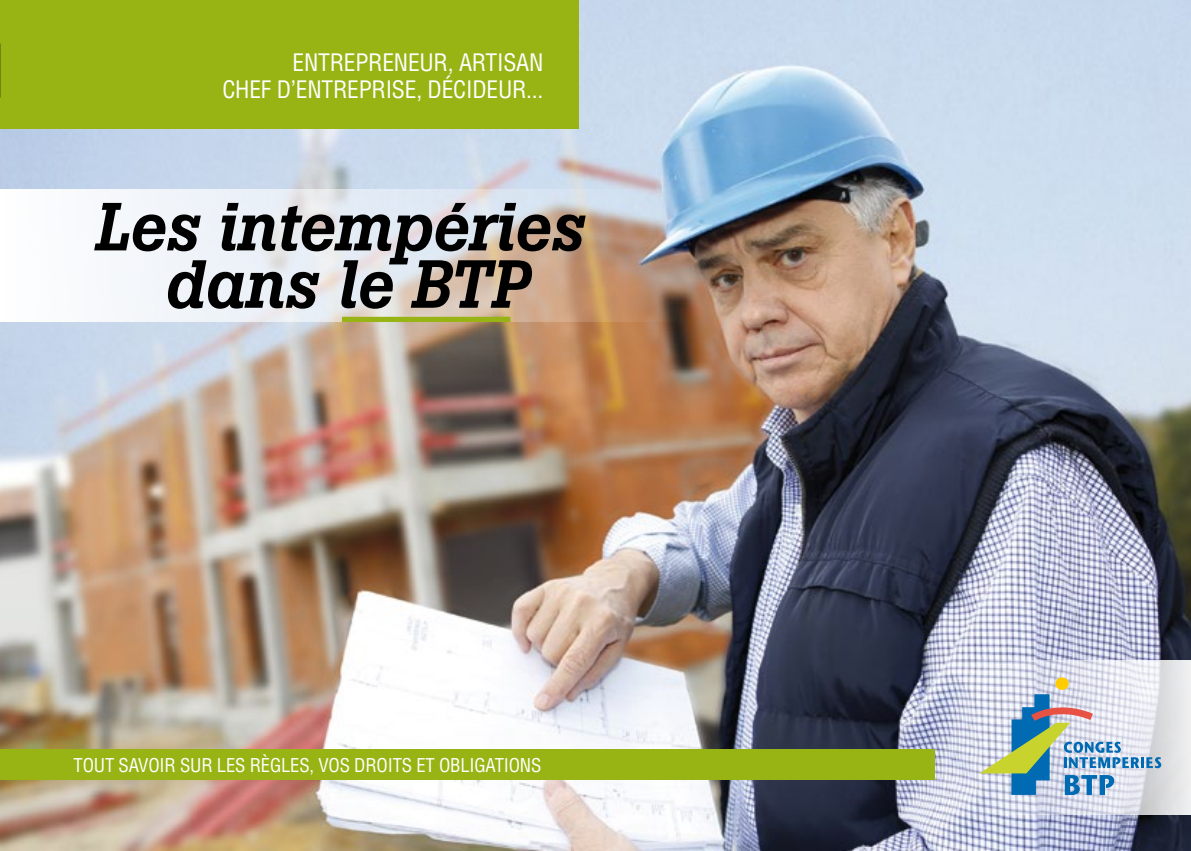
<style>
.page{position:relative;width:1191px;height:851px;background:#fff}
.page>*{position:absolute;margin:0;border:0;box-sizing:border-box;transform-origin:0 0}
.t1{font:italic 500 67.2px "Boton";letter-spacing:-.01em;color:#000}
.t2{font:condensed 23.6px/26.8px "Helvetica";letter-spacing:-.01em;color:#fff;text-align:right}
.t3{font:condensed 18.6px "Helvetica";letter-spacing:-.01em;color:#fff}
</style>
<div class="page">
<img style="left:0;top:0;width:1191px;height:850px">
<div style="left:0;top:749px;width:934px;height:31px;background:#97b314"></div>
<div style="left:0;top:0;width:579px;height:128px;background:#97b314"></div>
<svg style="left:0;top:189px;width:680px;height:133px"></svg>
<svg style="left:928px;top:660px;width:263px;height:154px"></svg>
<div style="left:1055px;top:677px;width:13px;height:12px;background:#fecc00;border-radius:50%"></div>
<svg style="left:979px;top:694px;width:182px;height:100px"></svg>
<div style="left:342px;top:317px;width:168px;height:5px;background:#97b314"></div>
<p class="t2" style="left:222px;top:49px;width:322px">ENTREPRENEUR, ARTISAN<br>CHEF D’ENTREPRISE, DÉCIDEUR...</p>
<h1 class="t1" style="left:94px;top:188px;width:491px">Les intempéries</h1>
<h1 class="t1" style="left:164px;top:245px;width:366px">dans le BTP</h1>
<p class="t3" style="left:74px;top:753px;width:469px">TOUT SAVOIR SUR LES RÈGLES, VOS DROITS ET OBLIGATIONS</p>
</div>
